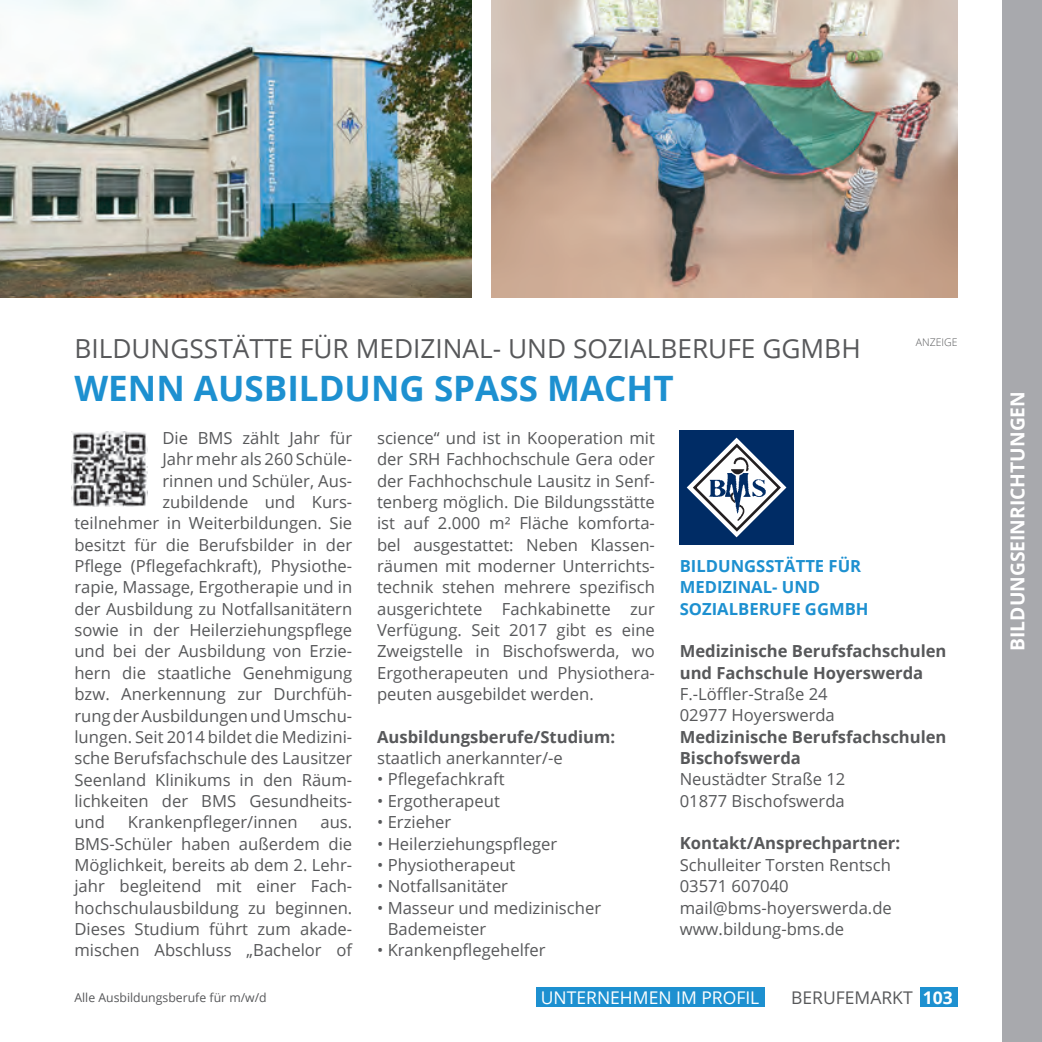
<style>
.page{position:relative;width:1042px;height:1042px;background:#fff}
.page>*{position:absolute;margin:0;border:0;box-sizing:border-box;transform-origin:0 0}
.t1{font:700 35px "Open Sans";color:#1d90d0}
.t2{font:26.25px "Open Sans";color:#57585a}
.t3{font:700 19.25px "Open Sans";color:#fff}
.t4{font:17.5px "Open Sans";color:#fff}
.t5{font:17.5px "Open Sans";color:#57585a}
.t6{font:16.62px/21.3px "Open Sans";color:#57585a}
.t7{font:700 16.62px/21.3px "Open Sans";color:#57585a}
.t8{font:700 16.62px/21.3px "Open Sans";color:#1d90d0}
.t9{font:12.25px "Open Sans";color:#57585a}
.t10{font:300 10.5px "Open Sans";color:#57585a}
.s1{font-weight:700;color:#fff}
</style>
<div class="page">
<div style="left:1002px;top:0;width:40px;height:1042px;background:#a8a9ad"></div>
<div style="left:536px;top:987px;width:228px;height:20px;background:#1d90d0"></div>
<div style="left:920px;top:987px;width:37px;height:20px;background:#1d90d0"></div>
<img style="left:0;top:0;width:471px;height:298px">
<img style="left:491px;top:0;width:466px;height:298px">
<img style="left:72px;top:432px;width:76px;height:74px">
<div style="left:680px;top:430px;width:114px;height:114px;background:#002c65"></div>
<svg style="left:687px;top:438px;width:99px;height:99px"></svg>
<h2 class="t2" style="left:74px;top:330px;width:788px">BILDUNGSSTÄTTE FÜR MEDIZINAL- UND SOZIALBERUFE GGMBH</h2>
<h1 class="t1" style="left:74px;top:364px;width:601px">WENN AUSBILDUNG SPASS MACHT</h1>
<p class="t6" style="left:162px;top:427px;width:191px">Die BMS zählt Jahr für</p>
<p class="t6" style="left:162px;top:448px;width:191px">Jahr mehr als 260 Schüle-</p>
<p class="t6" style="left:162px;top:469px;width:191px">rinnen und Schüler, Aus-</p>
<p class="t6" style="left:162px;top:491px;width:191px">zubildende und Kurs-</p>
<p class="t6" style="left:74px;top:512px;width:279px">teilnehmer in Weiterbildungen. Sie</p>
<p class="t6" style="left:74px;top:533px;width:279px">besitzt für die Berufsbilder in der</p>
<p class="t6" style="left:74px;top:555px;width:279px">Pflege (Pflegefachkraft), Physiothe-</p>
<p class="t6" style="left:74px;top:576px;width:279px">rapie, Massage, Ergotherapie und in</p>
<p class="t6" style="left:74px;top:597px;width:279px">der Ausbildung zu Notfallsanitätern</p>
<p class="t6" style="left:74px;top:619px;width:279px">sowie in der Heilerziehungspflege</p>
<p class="t6" style="left:74px;top:640px;width:279px">und bei der Ausbildung von Erzie-</p>
<p class="t6" style="left:74px;top:662px;width:279px">hern die staatliche Genehmigung</p>
<p class="t6" style="left:74px;top:683px;width:279px">bzw. Anerkennung zur Durchfüh-</p>
<p class="t6" style="left:74px;top:704px;width:279px">rung der Ausbildungen und Umschu-</p>
<p class="t6" style="left:74px;top:726px;width:279px">lungen. Seit 2014 bildet die Medizini-</p>
<p class="t6" style="left:74px;top:747px;width:279px">sche Berufsfachschule des Lausitzer</p>
<p class="t6" style="left:74px;top:768px;width:279px">Seenland Klinikums in den Räum-</p>
<p class="t6" style="left:74px;top:790px;width:279px">lichkeiten der BMS Gesundheits-</p>
<p class="t6" style="left:74px;top:811px;width:32px">und</p>
<p class="t6" style="left:128px;top:811px;width:171px">Krankenpfleger/innen</p>
<p class="t10" style="left:916px;top:335px;width:43px">ANZEIGE</p>
<p class="t6" style="left:377px;top:427px;width:279px;text-align:justify">science“ und ist in Kooperation mit der SRH Fachhochschule Gera oder der Fachhochschule Lausitz in Senf&shy;tenberg möglich. Die Bildungsstätte ist auf 2.000 m² Fläche komforta&shy;bel ausgestattet: Neben Klassen&shy;räumen mit moderner Unterrichts&shy;technik stehen mehrere spezifisch ausgerichtete Fachkabinette zur Verfügung. Seit 2017 gibt es eine Zweigstelle in Bischofswerda, wo Ergotherapeuten und Physiothera&shy;peuten ausgebildet werden.</p>
<p class="t7" style="left:377px;top:725px;width:240px">Ausbildungsberufe/Studium:</p>
<p class="t6" style="left:377px;top:747px;width:187px">staatlich anerkannter/-e</p>
<p class="t6" style="left:377px;top:768px;width:129px">• Pflegefachkraft</p>
<p class="t6" style="left:377px;top:790px;width:124px">• Ergotherapeut</p>
<p class="t6" style="left:377px;top:811px;width:76px">• Erzieher</p>
<p class="t6" style="left:377px;top:832px;width:182px">• Heilerziehungspfleger</p>
<p class="t6" style="left:377px;top:854px;width:140px">• Physiotherapeut</p>
<p class="t6" style="left:377px;top:875px;width:132px">• Notfallsanitäter</p>
<p class="t6" style="left:388px;top:896px;width:215px;text-indent:-11px">• Masseur und medizinischer<br>Bademeister</p>
<p class="t6" style="left:377px;top:939px;width:170px">• Krankenpflegehelfer</p>
<p class="t8" style="left:680px;top:555px;width:190px">BILDUNGSSTÄTTE FÜR<br>MEDIZINAL- UND<br>SOZIALBERUFE GGMBH</p>
<p class="t7" style="left:680px;top:640px;width:268px">Medizinische Berufsfachschulen und Fachschule Hoyerswerda</p>
<p class="t6" style="left:680px;top:683px;width:157px">F.-Löffler-Straße 24<br>02977 Hoyerswerda</p>
<p class="t7" style="left:680px;top:725px;width:268px">Medizinische Berufsfachschulen<br>Bischofswerda</p>
<p class="t6" style="left:680px;top:768px;width:167px">Neustädter Straße 12<br>01877 Bischofswerda</p>
<p class="t7" style="left:680px;top:832px;width:222px">Kontakt/Ansprechpartner:</p>
<p class="t6" style="left:680px;top:853px;width:214px">Schulleiter Torsten Rentsch<br>03571 607040 mail@bms-hoyerswerda.de www.bildung-bms.de</p>
<p class="t6" style="left:74px;top:811px;width:279px;text-align:justify;text-indent:246px">aus.<br>BMS-Schüler haben außerdem die Möglichkeit, bereits ab dem 2. Lehr&shy;jahr begleitend mit einer Fach&shy;hochschulausbildung zu beginnen.<br>Dieses Studium führt zum akade&shy;mischen Abschluss „Bachelor of</p>
<p class="t9" style="left:74px;top:989px;width:194px">Alle Ausbildungsberufe für m/w/d</p>
<p class="t4" style="left:541px;top:985px;width:220px">UNTERNEHMEN IM PROFIL</p>
<p class="t5" style="left:791px;top:985px;width:163px">BERUFEMARKT <span class="s1">103</span></p>
<p class="t3" style="left:1004px;top:651px;width:261px;rotate:-90deg">BILDUNGSEINRICHTUNGEN</p>
</div>
